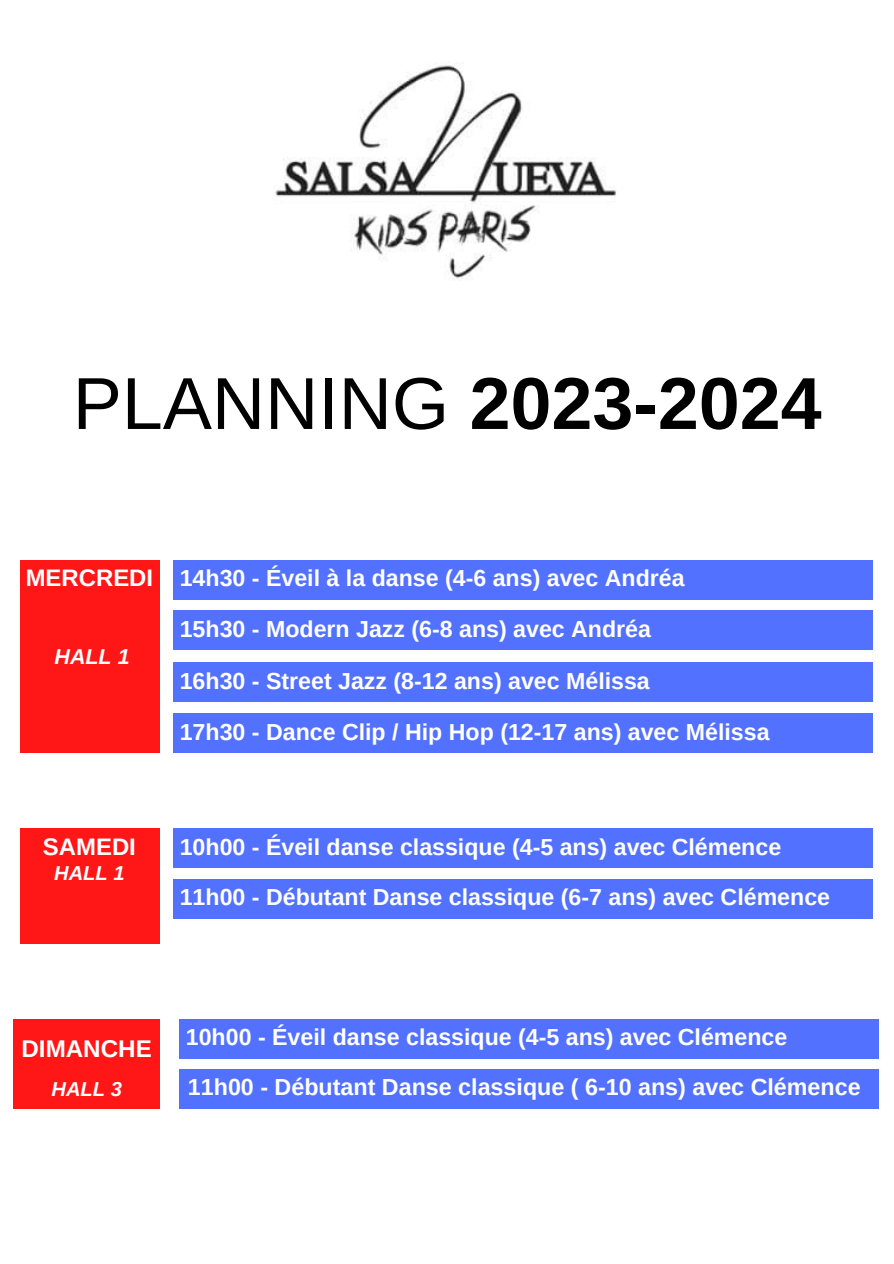
<style>
.page{position:relative;width:894px;height:1264px;background:#fff}
.page>*{position:absolute;margin:0;border:0;box-sizing:border-box;transform-origin:0 0}
.t1{font:700 73.5px "Arimo";color:#000}
.t2{font:700 24.15px "Arimo";color:#fff}
.t3{font:700 23.85px "Arimo";color:#fff}
.t4{font:700 23.25px "Arimo";color:#fff}
.t5{font:700 23.1px "Arimo";color:#fff}
.t6{font:italic 700 21.45px "Arimo";color:#fff}
.t7{font:italic 700 20.1px "Arimo";color:#fff}
.s1{font-weight:400}
</style>
<div class="page">
<img style="left:275px;top:62px;width:341px;height:217px">
<div style="left:20px;top:560px;width:139px;height:192px;background:#ff1616"></div>
<div style="left:173px;top:560px;width:699px;height:39px;background:#5271ff"></div>
<div style="left:173px;top:713px;width:699px;height:40px;background:#5271ff"></div>
<div style="left:173px;top:662px;width:699px;height:39px;background:#5271ff"></div>
<div style="left:173px;top:610px;width:699px;height:40px;background:#5271ff"></div>
<div style="left:20px;top:828px;width:139px;height:115px;background:#ff1616"></div>
<div style="left:173px;top:828px;width:699px;height:39px;background:#5271ff"></div>
<div style="left:173px;top:879px;width:699px;height:39px;background:#5271ff"></div>
<div style="left:179px;top:1019px;width:699px;height:39px;background:#5271ff"></div>
<div style="left:179px;top:1069px;width:699px;height:39px;background:#5271ff"></div>
<div style="left:14px;top:1019px;width:145px;height:89px;background:#ff1616"></div>
<p class="t1" style="left:73px;top:362px;width:750px"><span class="s1">PLANNING</span> 2023-2024</p>
<p class="t3" style="left:26px;top:564px;width:129px">MERCREDI</p>
<p class="t6" style="left:55px;top:644px;width:77px">HALL 1</p>
<p class="t5" style="left:180px;top:565px;width:506px">14h30 - Éveil à la danse (4-6 ans) avec Andréa</p>
<p class="t5" style="left:180px;top:616px;width:472px">15h30 - Modern Jazz (6-8 ans) avec Andréa</p>
<p class="t5" style="left:180px;top:667px;width:471px">16h30 - Street Jazz (8-12 ans) avec Mélissa</p>
<p class="t5" style="left:180px;top:719px;width:591px">17h30 - Dance Clip / Hip Hop (12-17 ans) avec Mélissa</p>
<p class="t3" style="left:43px;top:833px;width:94px">SAMEDI</p>
<p class="t7" style="left:54px;top:861px;width:72px">HALL 1</p>
<p class="t5" style="left:180px;top:833px;width:602px">10h00 - Éveil danse classique (4-5 ans) avec Clémence</p>
<p class="t5" style="left:180px;top:884px;width:651px">11h00 - Débutant Danse classique (6-7 ans) avec Clémence</p>
<p class="t5" style="left:186px;top:1024px;width:602px">10h00 - Éveil danse classique (4-5 ans) avec Clémence</p>
<p class="t2" style="left:22px;top:1034px;width:132px">DIMANCHE</p>
<p class="t7" style="left:51px;top:1077px;width:72px">HALL 3</p>
<p class="t4" style="left:188px;top:1073px;width:674px">11h00 - Débutant Danse classique ( 6-10 ans) avec Clémence</p>
</div>
